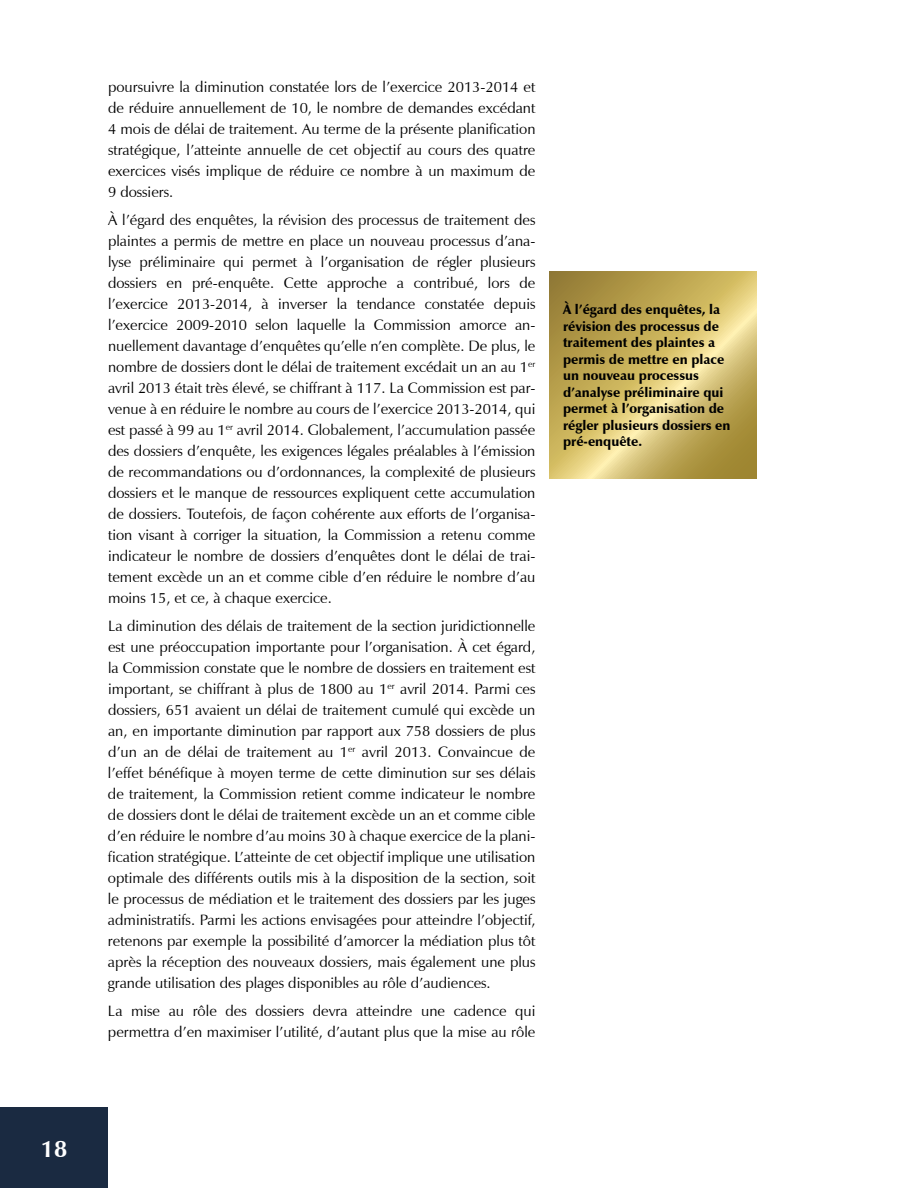
<style>
.page{position:relative;width:918px;height:1188px;background:#fff}
.page>*{position:absolute;margin:0;border:0;box-sizing:border-box;transform-origin:0 0}
.t1{font:700 24px "Zapf Humanist 601 BT";color:#fff}
.t2{font:15px/21px "Zapf Humanist 601 BT";color:#000;text-align:justify}
.t3{font:900 13.5px/16.5px "Zapf Humanist 601 BT";color:#000}
</style>
<div class="page">
<div style="left:0;top:1107px;width:108px;height:81px;background:#1a2a41"></div>
<svg style="left:550px;top:272px;width:207px;height:206px;background:#c9b363"></svg>
<h1 class="t1" style="left:41px;top:1134px;width:28px">18</h1>
<p class="t2" style="left:108px;top:77px;width:429px">poursuivre la diminution constatée lors de l’exercice 2013-2014 et de réduire annuellement de 10, le nombre de demandes excédant 4 mois de délai de traitement. Au terme de la présente planification stratégique, l’atteinte annuelle de cet objectif au cours des quatre exercices visés implique de réduire ce nombre à un maximum de 9 dossiers.</p>
<p class="t2" style="left:108px;top:209px;width:429px">À l’égard des enquêtes, la révision des processus de traitement des plaintes a permis de mettre en place un nouveau processus d’ana&shy;lyse préliminaire qui permet à l’organisation de régler plusieurs dossiers en pré-enquête. Cette approche a contribué, lors de l’exercice 2013-2014, à inverser la tendance constatée depuis l’exercice 2009-2010 selon laquelle la Commission amorce an&shy;nuellement davantage d’enquêtes qu’elle n’en complète. De plus, le nombre de dossiers dont le délai de traitement excédait un an au 1<sup>er </sup>avril 2013 était très élevé, se chiffrant à 117. La Commission est par&shy;venue à en réduire le nombre au cours de l’exercice 2013-2014, qui est passé à 99 au 1<sup>er</sup> avril 2014. Globalement, l’accumulation passée des dossiers d’enquête, les exigences légales préalables à l’émission de recommandations ou d’ordonnances, la complexité de plusieurs dossiers et le manque de ressources expliquent cette accumulation de dossiers. Toutefois, de façon cohérente aux efforts de l’organisa&shy;tion visant à corriger la situation, la Commission a retenu comme indicateur le nombre de dossiers d’enquêtes dont le délai de trai&shy;tement excède un an et comme cible d’en réduire le nombre d’au moins 15, et ce, à chaque exercice.</p>
<p class="t2" style="left:108px;top:615px;width:429px">La diminution des délais de traitement de la section juridictionnelle est une préoccupation importante pour l’organisation. À cet égard, la Commission constate que le nombre de dossiers en traitement est important, se chiffrant à plus de 1800 au 1<sup>er</sup> avril 2014. Parmi ces dossiers, 651 avaient un délai de traitement cumulé qui excède un an, en importante diminution par rapport aux 758 dossiers de plus d’un an de délai de traitement au 1<sup>er</sup> avril 2013. Convaincue de l’effet bénéfique à moyen terme de cette diminution sur ses délais de traitement, la Commission retient comme indicateur le nombre de dossiers dont le délai de traitement excède un an et comme cible d’en réduire le nombre d’au moins 30 à chaque exercice de la plani&shy;fication stratégique. L’atteinte de cet objectif implique une utilisation optimale des différents outils mis à la disposition de la section, soit le processus de médiation et le traitement des dossiers par les juges administratifs. Parmi les actions envisagées pour atteindre l’objectif, retenons par exemple la possibilité d’amorcer la médiation plus tôt après la réception des nouveaux dossiers, mais également une plus grande utilisation des plages disponibles au rôle d’audiences.</p>
<p class="t2" style="left:108px;top:1000px;width:429px">La mise au rôle des dossiers devra atteindre une cadence qui permettra d’en maximiser l’utilité, d’autant plus que la mise au rôle</p>
<p class="t3" style="left:563px;top:301px;width:169px">À l’égard des enquêtes, la révision des processus de traitement des plaintes a permis de mettre en place un nouveau processus d’analyse préliminaire qui permet à l’organisation de régler plusieurs dossiers en pré-enquête.</p>
</div>
